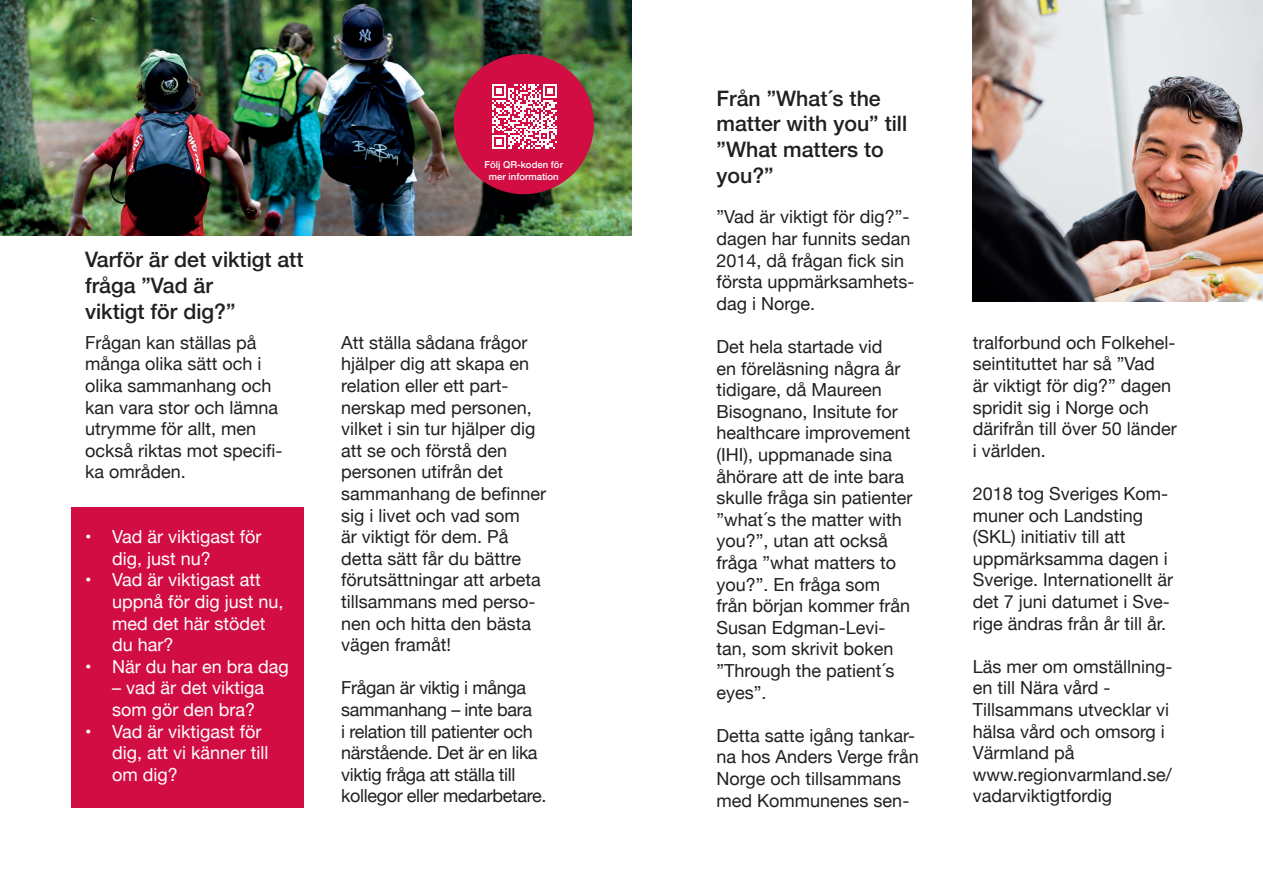
<style>
.page{position:relative;width:1263px;height:893px;background:#fff}
.page>*{position:absolute;margin:0;border:0;box-sizing:border-box;transform-origin:0 0}
.t1{font:500 21.3px/25.5px "Helvetica Neue";color:#231f20}
.t2{font:18px/21.6px "Helvetica Neue";color:#231f20}
.t3{font:18px/21.6px "Helvetica Neue";color:#fff}
.t4{font:18px/21.6px "Helvetica Neue";letter-spacing:-.02em;color:#231f20}
.t5{font:500 9.6px/11.6px "Helvetica Neue";color:#fff;text-align:center}
</style>
<div class="page">
<div style="left:71px;top:507px;width:232px;height:301px;background:#d20d44"></div>
<img style="left:0;top:0;width:631px;height:235px">
<div style="left:454px;top:54px;width:140px;height:140px;background:#d20d44;border-radius:50%"></div>
<svg style="left:492px;top:84px;width:65px;height:65px"></svg>
<img style="left:973px;top:0;width:290px;height:301px">
<p class="t1" style="left:85px;top:245px;width:220px">Varför är det viktigt att fråga ”Vad är<br>viktigt för dig?”</p>
<p class="t2" style="left:85px;top:333px;width:199px">Frågan kan ställas på många olika sätt och i olika sammanhang och kan vara stor och lämna utrymme för allt, men också riktas mot specifi&shy;ka områden.</p>
<p class="t3" style="left:112px;top:527px;width:151px;text-indent:-27px">• Vad är viktigast för dig, just nu?</p>
<p class="t3" style="left:112px;top:570px;width:173px;text-indent:-27px">• Vad är viktigast att uppnå för dig just nu, med det här stödet du har?</p>
<p class="t3" style="left:85px;top:657px;width:205px">• När du har en bra dag</p>
<p class="t3" style="left:112px;top:678px;width:154px">– vad är det viktiga som gör den bra?</p>
<p class="t3" style="left:112px;top:721px;width:158px;text-indent:-27px">• Vad är viktigast för dig, att vi känner till om dig?</p>
<p class="t5" style="left:484px;top:158px;width:80px">Följ QR-koden för mer information</p>
<p class="t2" style="left:341px;top:333px;width:206px">Att ställa sådana frågor hjälper dig att skapa en relation eller ett part&shy;nerskap med personen, vilket i sin tur hjälper dig att se och förstå den personen utifrån det sammanhang de befinner sig i livet och vad som<br>är viktigt för dem. På detta sätt får du bättre förutsättningar att arbeta tillsammans med perso&shy;nen och hitta den bästa vägen framåt!</p>
<p class="t4" style="left:341px;top:678px;width:207px">Frågan är viktig i många sammanhang – inte bara<br>i relation till patienter och närstående. Det är en lika viktig fråga att ställa till kollegor eller medarbetare.</p>
<p class="t1" style="left:716px;top:84px;width:192px">Från ”What´s the matter with you” till ”What matters to you?”</p>
<p class="t2" style="left:716px;top:207px;width:200px">”Vad är viktigt för dig?”- dagen har funnits sedan<br>2014, då frågan fick sin första uppmärksamhets&shy;dag i Norge.</p>
<p class="t2" style="left:716px;top:337px;width:198px">Det hela startade vid<br>en föreläsning några år tidigare, då Maureen<br>Bisognano, Insitute for healthcare improvement (IHI), uppmanade sina åhörare att de inte bara skulle fråga sin patienter ”what´s the matter with you?”, utan att också fråga ”what matters to you?”. En fråga som från början kommer från<br>Susan Edgman-Levi&shy;tan, som skrivit boken ”Through the patient´s eyes”.</p>
<p class="t2" style="left:716px;top:726px;width:204px">Detta satte igång tankar&shy;na hos Anders Verge från<br>Norge och tillsammans med Kommunenes sen-</p>
<p class="t2" style="left:973px;top:333px;width:206px">tralforbund och Folkehel&shy;seintituttet har så ”Vad<br>är viktigt för dig?” dagen spridit sig i Norge och därifrån till över 50 länder i världen.</p>
<p class="t2" style="left:973px;top:484px;width:202px">2018 tog Sveriges Kom&shy;muner och Landsting (SKL) initiativ till att uppmärksamma dagen i<br>Sverige. Internationellt är det 7 juni datumet i Sve&shy;rige ändras från år till år.</p>
<p class="t2" style="left:973px;top:657px;width:201px">Läs mer om omställning&shy;en till Nära vård -<br>Tillsammans utvecklar vi hälsa vård och omsorg i<br>Värmland på www.regionvarmland.se/ vadarviktigtfordig</p>
</div>
